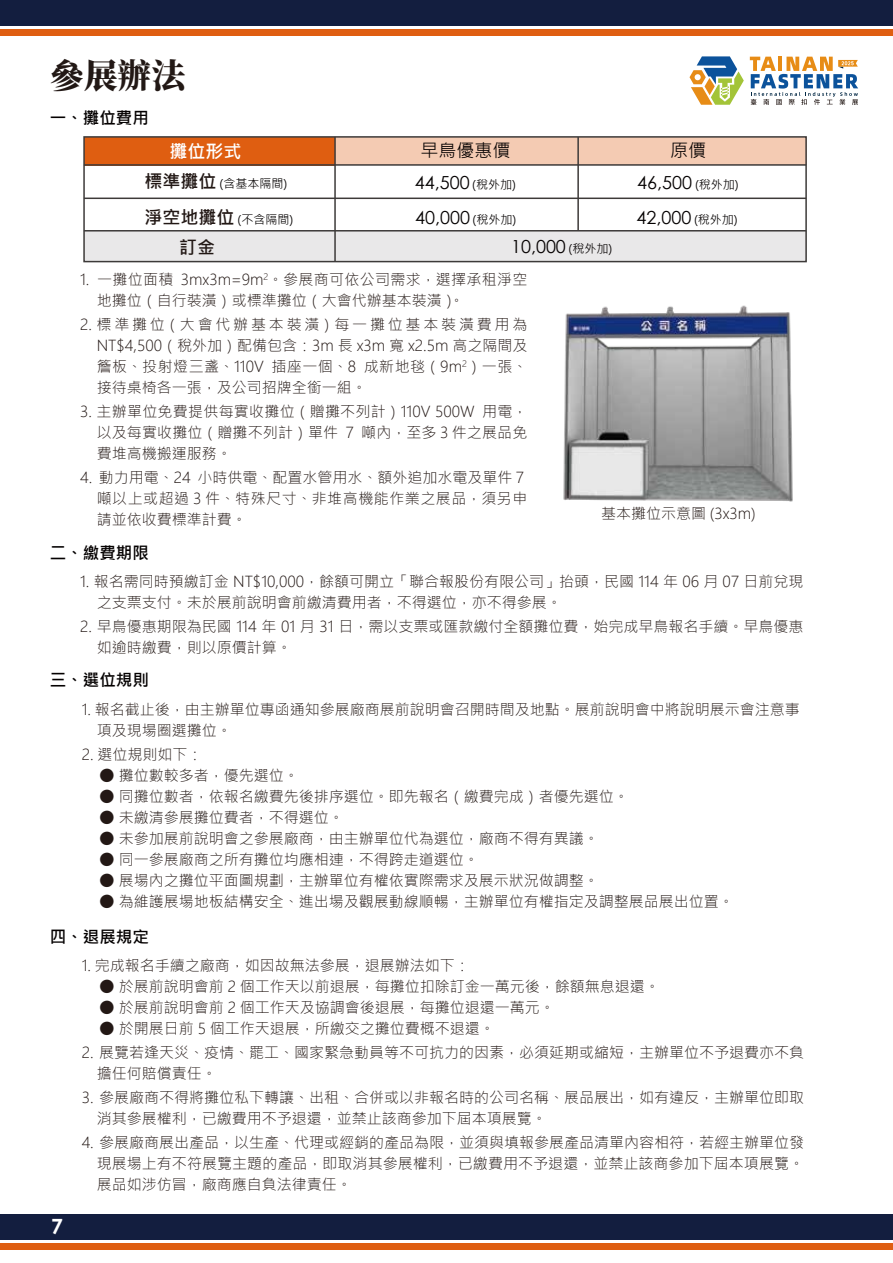
<style>
.page{position:relative;width:893px;height:1263px;background:#fff}
.page>*{position:absolute;margin:0;border:0;box-sizing:border-box;transform-origin:0 0}
.t1{font:900 33.9px "Noto Serif TC";color:#221815}
.t2{font:700 21px "Century Gothic";color:#fff}
.t3{font:18px/29.1px "Century Gothic";color:#040000}
.t4{font:18px "Microsoft Jheng Hei";color:#040000}
.t5{font:700 18px "Microsoft Jheng Hei";color:#fff}
.t6{font:700 18px "Microsoft Jheng Hei";color:#221815}
.t7{font:700 16.5px "Microsoft Jheng Hei";color:#040000}
.t8{font:300 15px/21px "Microsoft Jheng Hei";color:#231815}
.t9{font:12px "Microsoft Jheng Hei";color:#040000}
.s1{font-weight:700;font-size:18px;color:#221815}
.s2{font-family:"Microsoft Jheng Hei";font-size:12px}
.s3{font-family:"Adobe Ming Std"}
</style>
<div class="page">
<div style="left:0;top:1214px;width:893px;height:25px;background:#131e3f"></div>
<div style="left:0;top:1243px;width:893px;height:6px;background:#df5e11"></div>
<div style="left:0;top:0;width:893px;height:25px;background:#131e3f"></div>
<div style="left:0;top:29px;width:893px;height:7px;background:#df5e11"></div>
<div style="left:84px;top:137px;width:250px;height:29px;background:#df5e11"></div>
<div style="left:84px;top:231px;width:722px;height:31px;background:#e9e8e9"></div>
<div style="left:335px;top:137px;width:243px;height:27px;background:#f4cbb3"></div>
<div style="left:578px;top:137px;width:228px;height:27px;background:#f4cbb3"></div>
<img style="left:563px;top:305px;width:230px;height:197px">
<hr style="left:84px;top:198px;width:722px;height:1px;background:#3d3a39">
<hr style="left:84px;top:164px;width:722px;height:2px;background:#3d3a39">
<hr style="left:84px;top:230px;width:722px;height:1px;background:#3d3a39">
<hr style="left:334px;top:137px;width:2px;height:124px;background:#3d3a39">
<hr style="left:577px;top:137px;width:2px;height:93px;background:#3d3a39">
<div style="left:83px;top:136px;width:724px;height:126px;border:2px solid #3d3a39"></div>
<svg style="left:689px;top:56px;width:55px;height:49px"></svg>
<svg style="left:750px;top:57px;width:108px;height:48px"></svg>
<h1 class="t1" style="left:50px;top:57px;width:137px">參展辦法</h1>
<p class="t7" style="left:50px;top:108px;width:100px">一、攤位費用</p>
<p class="t5" style="left:170px;top:140px;width:73px">攤位形式</p>
<p class="t9" style="left:145px;top:176px;width:144px"><span class="s1">標準攤位</span> (含基本隔間)</p>
<p class="t9" style="left:145px;top:212px;width:150px"><span class="s1">淨空地攤位</span> (不含隔間)</p>
<p class="t6" style="left:179px;top:236px;width:37px">訂金</p>
<p class="t4" style="left:420px;top:139px;width:91px">早鳥優惠價</p>
<p class="t3" style="left:415px;top:167px;width:103px">44,500 <span class="s2">(稅外加)</span></p>
<p class="t4" style="left:670px;top:139px;width:37px">原價</p>
<p class="t3" style="left:637px;top:167px;width:103px">46,500 <span class="s2">(稅外加)</span></p>
<p class="t3" style="left:511px;top:203px;width:103px;text-indent:-96px">40,000 <span class="s2">(稅外加)<br></span>10,000 <span class="s2">(稅外加)</span></p>
<p class="t3" style="left:637px;top:203px;width:103px">42,000 <span class="s2">(稅外加)</span></p>
<p class="t8" style="left:97px;top:269px;width:432px;text-indent:-16px">1. 一攤位面積 3mx3m=9m<sup>2</sup>。參展商可依公司需求，選擇承租淨空地攤位（自行裝潢）或標準攤位（大會代辦基本裝潢）。</p>
<p class="t8" style="left:97px;top:314px;width:432px;text-align:justify;text-indent:-17px">2. 標準攤位（大會代辦基本裝潢）每一攤位基本裝潢費用為NT$4,500（稅外加）配備包含：3m 長 x3m 寬 x2.5m 高之隔間及簷板、投射燈三盞、110V 插座一個、8 成新地毯（9m<sup>2</sup>）一張、接待桌椅各一張，及公司招牌全銜一組。</p>
<p class="t8" style="left:97px;top:401px;width:432px;text-align:justify;text-indent:-17px">3. 主辦單位免費提供每實收攤位（贈攤不列計）110V 500W 用電，以及每實收攤位（贈攤不列計）單件 7 噸內，至多３件之展品免費堆高機搬運服務。</p>
<p class="t8" style="left:97px;top:467px;width:432px;text-align:justify;text-indent:-17px">4. 動力用電、24 小時供電、配置水管用水、額外追加水電及單件７噸以上或超過３件、特殊尺寸、非堆高機能作業之展品，須另申請並依收費標準計費。</p>
<p class="t8" style="left:601px;top:503px;width:156px">基本攤位示意圖 (3x3m)</p>
<p class="t7" style="left:50px;top:542px;width:100px">二、繳費期限</p>
<p class="t8" style="left:97px;top:571px;width:708px;text-indent:-17px">1. 報名需同時預繳訂金 NT$10,000，餘額可開立「聯合報股份有限公司」抬頭，民國 114 年 06 月 07 日前兌現之支票支付。未於展前說明會前繳清費用者，不得選位，亦不得參展。</p>
<p class="t8" style="left:97px;top:616px;width:708px;text-indent:-17px">2. 早鳥優惠期限為民國 114 年 01 月 31 日，需以支票或匯款繳付全額攤位費，始完成早鳥報名手續。早鳥優惠如逾時繳費，則以原價計算。</p>
<p class="t7" style="left:50px;top:670px;width:100px">三、選位規則</p>
<p class="t8" style="left:97px;top:699px;width:705px;text-indent:-15px">1. 報名截止後，由主辦單位專函通知參展廠商展前說明會召開時間及地點。展前說明會中將說明展示會注意事項及現場圈選攤位。</p>
<p class="t8" style="left:82px;top:744px;width:122px">2. 選位規則如下：</p>
<p class="t8" style="left:99px;top:765px;width:201px"><span class="s3">●</span> 攤位數較多者，優先選位。</p>
<p class="t8" style="left:99px;top:786px;width:531px"><span class="s3">●</span> 同攤位數者，依報名繳費先後排序選位。即先報名（繳費完成）者優先選位。</p>
<p class="t8" style="left:99px;top:807px;width:246px"><span class="s3">●</span> 未繳清參展攤位費者，不得選位。</p>
<p class="t8" style="left:99px;top:828px;width:501px"><span class="s3">●</span> 未參加展前說明會之參展廠商，由主辦單位代為選位，廠商不得有異議。</p>
<p class="t8" style="left:99px;top:849px;width:381px"><span class="s3">●</span> 同一參展廠商之所有攤位均應相連，不得跨走道選位。</p>
<p class="t8" style="left:99px;top:870px;width:501px"><span class="s3">●</span> 展場內之攤位平面圖規劃，主辦單位有權依實際需求及展示狀況做調整。</p>
<p class="t8" style="left:99px;top:891px;width:636px"><span class="s3">●</span> 為維護展場地板結構安全、進出場及觀展動線順暢，主辦單位有權指定及調整展品展出位置。</p>
<p class="t7" style="left:50px;top:927px;width:100px">四、退展規定</p>
<h2 class="t2" style="left:51px;top:1211px;width:13px">7</h2>
<p class="t8" style="left:82px;top:955px;width:390px">1. 完成報名手續之廠商，如因故無法參展，退展辦法如下：</p>
<p class="t8" style="left:99px;top:976px;width:562px"><span class="s3">●</span> 於展前說明會前 2 個工作天以前退展，每攤位扣除訂金一萬元後，餘額無息退還。</p>
<p class="t8" style="left:99px;top:997px;width:457px"><span class="s3">●</span> 於展前說明會前 2 個工作天及協調會後退展，每攤位退還一萬元。</p>
<p class="t8" style="left:99px;top:1018px;width:397px"><span class="s3">●</span> 於開展日前 5 個工作天退展，所繳交之攤位費概不退還。</p>
<p class="t8" style="left:97px;top:1042px;width:709px;text-indent:-15px">2. 展覽若逢天災、疫情、罷工、國家緊急動員等不可抗力的因素，必須延期或縮短，主辦單位不予退費亦不負擔任何賠償責任。</p>
<p class="t8" style="left:97px;top:1087px;width:709px;text-indent:-15px">3. 參展廠商不得將攤位私下轉讓、出租、合併或以非報名時的公司名稱、展品展出，如有違反，主辦單位即取消其參展權利，已繳費用不予退還，並禁止該商參加下屆本項展覽。</p>
<p class="t8" style="left:97px;top:1132px;width:709px;text-align:justify;text-indent:-15px">4. 參展廠商展出產品，以生產、代理或經銷的產品為限，並須與填報參展產品清單內容相符，若經主辦單位發現展場上有不符展覽主題的產品，即取消其參展權利，已繳費用不予退還，並禁止該商參加下屆本項展覽。展品如涉仿冒，廠商應自負法律責任。</p>
</div>
